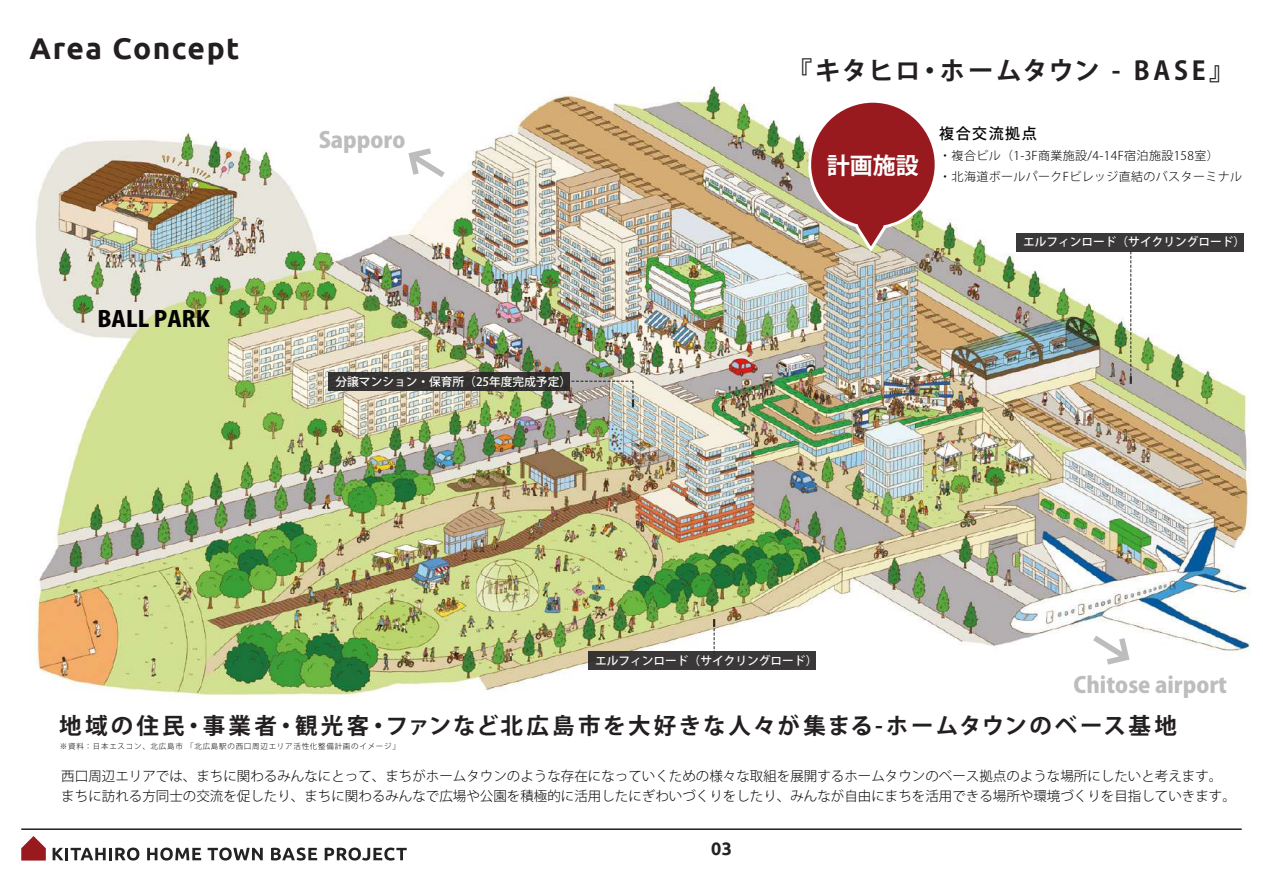
<style>
.page{position:relative;width:1263px;height:893px;background:#fff}
.page>*{position:absolute;margin:0;border:0;box-sizing:border-box;transform-origin:0 0}
.t1{font:700 30px "Ubuntu";letter-spacing:.05em;color:#231f20}
.t2{font:700 25.5px "Koz Go Pr 6 N";letter-spacing:.05em;color:#231f20}
.t3{font:700 23.1px "Koz Go Pro";color:#fff}
.t4{font:700 22.5px "Koz Go Pr 6 N";letter-spacing:.11em;color:#231f20}
.t5{font:800 21.9px "Koz Go Pro";color:#bebdbc}
.t6{font:800 21.9px "Koz Go Pro";color:#030303}
.t7{font:700 18px "Ubuntu";color:#242223}
.t8{font:500 15px "Koz Go Pro";letter-spacing:.1em;color:#030303}
.t9{font:300 13.5px/19.5px "Koz Go Pro";color:#030303}
.t10{font:300 12px/21px "Koz Go Pro";letter-spacing:.03em;color:#030303}
.t11{font:500 11.7px "Koz Go Pro";color:#fff}
.t12{font:300 7.5px "Koz Go Pro";letter-spacing:.1em;color:#030303}
</style>
<div class="page">
<img style="left:35px;top:80px;width:1215px;height:616px">
<svg style="left:408px;top:148px;width:37px;height:29px"></svg>
<svg style="left:1093px;top:636px;width:36px;height:29px"></svg>
<div style="left:588px;top:652px;width:227px;height:18px;background:#3a3839"></div>
<div style="left:1015px;top:233px;width:228px;height:18px;background:#3a3839"></div>
<div style="left:328px;top:373px;width:242px;height:18px;background:linear-gradient(to right,#383535,#302f2c)"></div>
<svg style="left:570px;top:381px;width:64px;height:26px"></svg>
<svg style="left:713px;top:619px;width:2px;height:38px"></svg>
<svg style="left:1130px;top:251px;width:2px;height:133px"></svg>
<svg style="left:802px;top:100px;width:139px;height:152px"></svg>
<svg style="left:53px;top:847px;width:86px;height:13px"></svg>
<svg style="left:147px;top:847px;width:54px;height:13px"></svg>
<svg style="left:208px;top:847px;width:55px;height:13px"></svg>
<svg style="left:271px;top:847px;width:46px;height:13px"></svg>
<svg style="left:325px;top:847px;width:82px;height:13px"></svg>
<svg style="left:21px;top:836px;width:25px;height:24px"></svg>
<hr style="left:21px;top:828px;width:1221px;height:2px;background:#231f20">
<h1 class="t1" style="left:30px;top:30px;width:211px">Area Concept</h1>
<h3 class="t6" style="left:97px;top:305px;width:114px">BALL PARK</h3>
<h3 class="t5" style="left:319px;top:125px;width:88px">Sapporo</h3>
<p class="t11" style="left:336px;top:374px;width:237px">分譲マンション・保育所（25年度完成予定）</p>
<h2 class="t2" style="left:787px;top:56px;width:449px">『キタヒロ・ホームタウン - BASE』</h2>
<h3 class="t3" style="left:827px;top:151px;width:94px">計画施設</h3>
<p class="t8" style="left:939px;top:124px;width:99px">複合交流拠点</p>
<p class="t10" style="left:939px;top:145px;width:304px">・複合ビル（1-3F商業施設/4-14F宿泊施設158室）<br>・北海道ボールパークFビレッジ直結のバスターミナル</p>
<p class="t11" style="left:1023px;top:235px;width:224px">エルフィンロード（サイクリングロード）</p>
<p class="t11" style="left:595px;top:653px;width:224px">エルフィンロード（サイクリングロード）</p>
<h3 class="t5" style="left:1073px;top:670px;width:155px">Chitose airport</h3>
<h3 class="t4" style="left:59px;top:713px;width:1119px">地域の住民・事業者・観光客・ファンなど北広島市を大好きな人々が集まる-ホームタウンのベース基地</h3>
<p class="t12" style="left:60px;top:741px;width:342px">※資料：日本エスコン、北広島市 「北広島駅の西口周辺エリア活性化整備計画のイメージ」</p>
<p class="t9" style="left:61px;top:767px;width:1176px">西口周辺エリアでは、まちに関わるみんなにとって、まちがホームタウンのような存在になっていくための様々な取組を展開するホームタウンのベース拠点のような場所にしたいと考えます。まちに訪れる方同士の交流を促したり、まちに関わるみんなで広場や公園を積極的に活用したにぎわいづくりをしたり、みんなが自由にまちを活用できる場所や環境づくりを目指していきます。</p>
<h3 class="t7" style="left:711px;top:837px;width:22px">03</h3>
</div>
